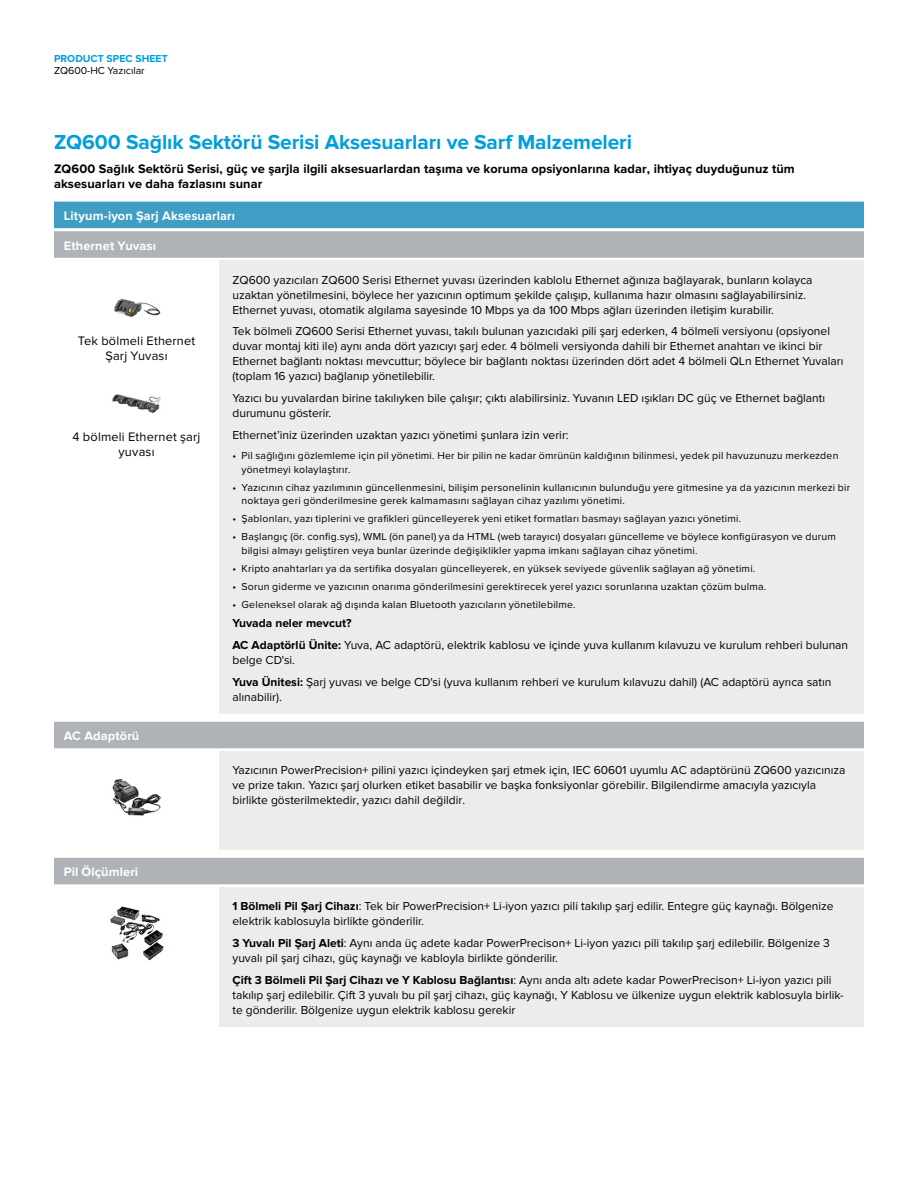
<style>
.page{position:relative;width:918px;height:1188px;background:#fff}
.page>*{position:absolute;margin:0;border:0;box-sizing:border-box;transform-origin:0 0}
.t1{font:700 21px "Proxima Nova";letter-spacing:-.005em;color:#009edb}
.t2{font:700 12.75px/15px "Proxima Nova";letter-spacing:.01em;color:#000}
.t3{font:700 12.75px "Proxima Nova";letter-spacing:.01em;color:#fff}
.t4{font:12.75px/15px "Proxima Nova";letter-spacing:.015em;color:#000;text-align:center}
.t5{font:12px/15px "Proxima Nova";color:#000}
.t6{font:10.5px/13.5px "Proxima Nova";letter-spacing:.02em;color:#000}
.t7{font:10.5px "Proxima Nova";color:#000}
.t8{font:700 10.5px "Proxima Nova";color:#009edb}
.s1{font-weight:700}
</style>
<div class="page">
<div style="left:54px;top:200px;width:810px;height:30px;background:#409dc4"></div>
<div style="left:54px;top:230px;width:810px;height:29px;background:#afb2b6"></div>
<hr style="left:54px;top:199px;width:810px;height:3px;background:#fff">
<hr style="left:54px;top:228px;width:810px;height:3px;background:#fff">
<hr style="left:54px;top:258px;width:810px;height:3px;background:#fff">
<div style="left:219px;top:261px;width:645px;height:453px;background:#ececed"></div>
<img style="left:114px;top:298px;width:47px;height:20px">
<img style="left:112px;top:394px;width:49px;height:19px">
<div style="left:54px;top:720px;width:810px;height:30px;background:#afb2b6"></div>
<hr style="left:54px;top:719px;width:810px;height:3px;background:#fff">
<hr style="left:54px;top:748px;width:810px;height:3px;background:#fff">
<div style="left:219px;top:751px;width:645px;height:99px;background:#ececed"></div>
<img style="left:112px;top:778px;width:49px;height:38px">
<div style="left:54px;top:856px;width:810px;height:30px;background:#afb2b6"></div>
<hr style="left:54px;top:855px;width:810px;height:3px;background:#fff">
<hr style="left:54px;top:884px;width:810px;height:3px;background:#fff">
<div style="left:219px;top:887px;width:645px;height:140px;background:#ececed"></div>
<img style="left:110px;top:907px;width:54px;height:54px">
<p class="t8" style="left:54px;top:52px;width:115px">PRODUCT SPEC SHEET</p>
<p class="t7" style="left:54px;top:64px;width:92px">ZQ600-HC Yazıcılar</p>
<h1 class="t1" style="left:54px;top:130px;width:580px">ZQ600 Sağlık Sektörü Serisi Aksesuarları ve Sarf Malzemeleri</h1>
<p class="t2" style="left:54px;top:162px;width:742px">ZQ600 Sağlık Sektörü Serisi, güç ve şarjla ilgili aksesuarlardan taşıma ve koruma opsiyonlarına kadar, ihtiyaç duyduğunuz tüm aksesuarları ve daha fazlasını sunar</p>
<p class="t3" style="left:64px;top:208px;width:173px">Lityum-iyon Şarj Aksesuarları</p>
<p class="t3" style="left:64px;top:238px;width:94px">Ethernet Yuvası</p>
<p class="t4" style="left:78px;top:333px;width:119px">Tek bölmeli Ethernet<br>Şarj Yuvası</p>
<p class="t4" style="left:73px;top:429px;width:129px">4 bölmeli Ethernet şarj yuvası</p>
<p class="t3" style="left:64px;top:728px;width:77px">AC Adaptörü</p>
<p class="t3" style="left:64px;top:865px;width:76px">Pil Ölçümleri</p>
<p class="t5" style="left:232px;top:272px;width:582px">ZQ600 yazıcıları ZQ600 Serisi Ethernet yuvası üzerinden kablolu Ethernet ağınıza bağlayarak, bunların kolayca uzaktan yönetilmesini, böylece her yazıcının optimum şekilde çalışıp, kullanıma hazır olmasını sağlayabilirsiniz.<br>Ethernet yuvası, otomatik algılama sayesinde 10 Mbps ya da 100 Mbps ağları üzerinden iletişim kurabilir.</p>
<p class="t5" style="left:232px;top:324px;width:612px">Tek bölmeli ZQ600 Serisi Ethernet yuvası, takılı bulunan yazıcıdaki pili şarj ederken, 4 bölmeli versiyonu (opsiyonel duvar montaj kiti ile) aynı anda dört yazıcıyı şarj eder. 4 bölmeli versiyonda dahili bir Ethernet anahtarı ve ikinci bir Ethernet bağlantı noktası mevcuttur; böylece bir bağlantı noktası üzerinden dört adet 4 bölmeli QLn Ethernet Yuvaları (toplam 16 yazıcı) bağlanıp yönetilebilir.</p>
<p class="t5" style="left:232px;top:391px;width:594px">Yazıcı bu yuvalardan birine takılıyken bile çalışır; çıktı alabilirsiniz. Yuvanın LED ışıkları DC güç ve Ethernet bağlantı durumunu gösterir.</p>
<p class="t5" style="left:232px;top:428px;width:338px">Ethernet’iniz üzerinden uzaktan yazıcı yönetimi şunlara izin verir:</p>
<p class="t6" style="left:241px;top:449px;width:598px;text-indent:-9px">• Pil sağlığını gözlemleme için pil yönetimi. Her bir pilin ne kadar ömrünün kaldığının bilinmesi, yedek pil havuzunuzu merkezden yönetmeyi kolaylaştırır.</p>
<p class="t6" style="left:241px;top:481px;width:610px;text-indent:-9px">• Yazıcının cihaz yazılımının güncellenmesini, bilişim personelinin kullanıcının bulunduğu yere gitmesine ya da yazıcının merkezi bir noktaya geri gönderilmesine gerek kalmamasını sağlayan cihaz yazılımı yönetimi.</p>
<p class="t6" style="left:232px;top:512px;width:510px">• Şablonları, yazı tiplerini ve grafikleri güncelleyerek yeni etiket formatları basmayı sağlayan yazıcı yönetimi.</p>
<p class="t6" style="left:241px;top:530px;width:596px;text-indent:-9px">• Başlangıç (ör. config.sys), WML (ön panel) ya da HTML (web tarayıcı) dosyaları güncelleme ve böylece konfigürasyon ve durum bilgisi almayı geliştiren veya bunlar üzerinde değişiklikler yapma imkanı sağlayan cihaz yönetimi.</p>
<p class="t6" style="left:232px;top:562px;width:524px">• Kripto anahtarları ya da sertifika dosyaları güncelleyerek, en yüksek seviyede güvenlik sağlayan ağ yönetimi.</p>
<p class="t6" style="left:232px;top:580px;width:535px">• Sorun giderme ve yazıcının onarıma gönderilmesini gerektirecek yerel yazıcı sorunlarına uzaktan çözüm bulma.</p>
<p class="t6" style="left:232px;top:598px;width:345px">• Geleneksel olarak ağ dışında kalan Bluetooth yazıcıların yönetilebilme.</p>
<p class="t5" style="left:232px;top:613px;width:617px;line-height:21.8px"><span class="s1">Yuvada neler mevcut?<br>AC Adaptörlü Ünite:</span> Yuva, AC adaptörü, elektrik kablosu ve içinde yuva kullanım kılavuzu ve kurulum rehberi bulunan</p>
<p class="t5" style="left:232px;top:649px;width:600px;line-height:21.8px">belge CD'si.<br><span class="s1">Yuva Ünitesi:</span> Şarj yuvası ve belge CD'si (yuva kullanım rehberi ve kurulum kılavuzu dahil) (AC adaptörü ayrıca satın</p>
<p class="t5" style="left:232px;top:689px;width:51px">alınabilir).</p>
<p class="t5" style="left:232px;top:763px;width:614px">Yazıcının PowerPrecision+ pilini yazıcı içindeyken şarj etmek için, IEC 60601 uyumlu AC adaptörünü ZQ600 yazıcınıza ve prize takın. Yazıcı şarj olurken etiket basabilir ve başka fonksiyonlar görebilir. Bilgilendirme amacıyla yazıcıyla birlikte gösterilmektedir, yazıcı dahil değildir.</p>
<p class="t5" style="left:232px;top:899px;width:603px"><span class="s1">1 Bölmeli Pil Şarj Cihazı</span>: Tek bir PowerPrecision+ Li-iyon yazıcı pili takılıp şarj edilir. Entegre güç kaynağı. Bölgenize elektrik kablosuyla birlikte gönderilir.</p>
<p class="t5" style="left:232px;top:936px;width:599px"><span class="s1">3 Yuvalı Pil Şarj Aleti</span>: Aynı anda üç adete kadar PowerPrecison+ Li-iyon yazıcı pili takılıp şarj edilebilir. Bölgenize 3 yuvalı pil şarj cihazı, güç kaynağı ve kabloyla birlikte gönderilir.</p>
<p class="t5" style="left:232px;top:973px;width:613px"><span class="s1">Çift 3 Bölmeli Pil Şarj Cihazı ve Y Kablosu Bağlantısı</span>: Aynı anda altı adete kadar PowerPrecison+ Li-iyon yazıcı pili takılıp şarj edilebilir. Çift 3 yuvalı bu pil şarj cihazı, güç kaynağı, Y Kablosu ve ülkenize uygun elektrik kablosuyla birlik&shy;te gönderilir. Bölgenize uygun elektrik kablosu gerekir</p>
</div>
